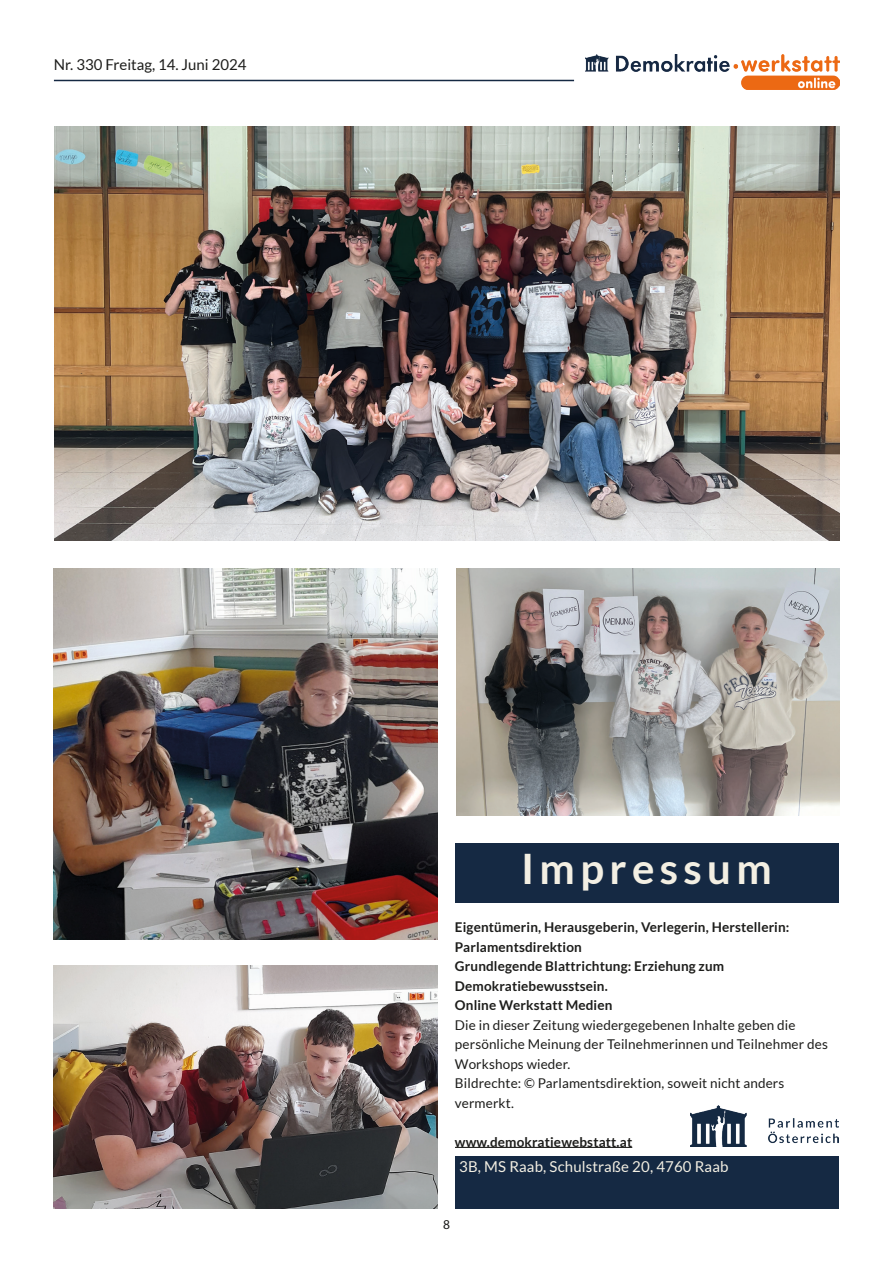
<style>
.page{position:relative;width:893px;height:1263px;background:#fff}
.page>*{position:absolute;margin:0;border:0;box-sizing:border-box;transform-origin:0 0}
.t1{font:700 42px "Lato";letter-spacing:.13em;color:#f3efe3}
.t2{font:15px "Lato";letter-spacing:.01em;color:#f3efe3}
.t3{font:15px "Lato";color:#1d1d1b}
.t4{font:700 13.5px/19.5px "Lato";letter-spacing:.01em;color:#1d1d1b}
.t5{font:13.5px/19.5px "Lato";letter-spacing:.01em;color:#1d1d1b}
.t6{font:13.5px "Myriad Pro";color:#1d1d1b}
</style>
<div class="page">
<hr style="left:54px;top:80px;width:520px;height:1px;background:#152943">
<img style="left:586px;top:54px;width:254px;height:35px">
<img style="left:55px;top:126px;width:785px;height:414px">
<img style="left:54px;top:966px;width:383px;height:243px">
<img style="left:54px;top:569px;width:383px;height:371px">
<img style="left:456px;top:569px;width:384px;height:246px">
<hr style="left:455px;top:1147px;width:177px;height:1px;background:#1d1d1b">
<div style="left:455px;top:843px;width:383px;height:59px;background:#152943"></div>
<div style="left:455px;top:1156px;width:384px;height:53px;background:#152943"></div>
<img style="left:691px;top:1105px;width:148px;height:41px">
<p class="t3" style="left:54px;top:56px;width:194px">Nr. 330 Freitag, 14. Juni 2024</p>
<p class="t1" style="left:521px;top:845px;width:252px">Impressum</p>
<p class="t4" style="left:455px;top:917px;width:336px">Eigentümerin, Herausgeberin, Verlegerin, Herstellerin:<br>Parlamentsdirektion</p>
<p class="t4" style="left:455px;top:956px;width:271px">Grundlegende Blattrichtung: Erziehung zum<br>Demokratiebewusstsein.</p>
<p class="t4" style="left:455px;top:995px;width:159px">Online Werkstatt Medien</p>
<p class="t5" style="left:455px;top:1015px;width:374px">Die in dieser Zeitung wiedergegebenen Inhalte geben die persönliche Meinung der Teilnehmerinnen und Teilnehmer des<br>Workshops wieder.</p>
<p class="t5" style="left:455px;top:1073px;width:331px">Bildrechte: © Parlamentsdirektion, soweit nicht anders vermerkt.</p>
<p class="t4" style="left:455px;top:1132px;width:179px">www.demokratiewebstatt.at</p>
<p class="t2" style="left:459px;top:1159px;width:271px">3B, MS Raab, Schulstraße 20, 4760 Raab</p>
<p class="t6" style="left:443px;top:1216px;width:8px">8</p>
</div>
